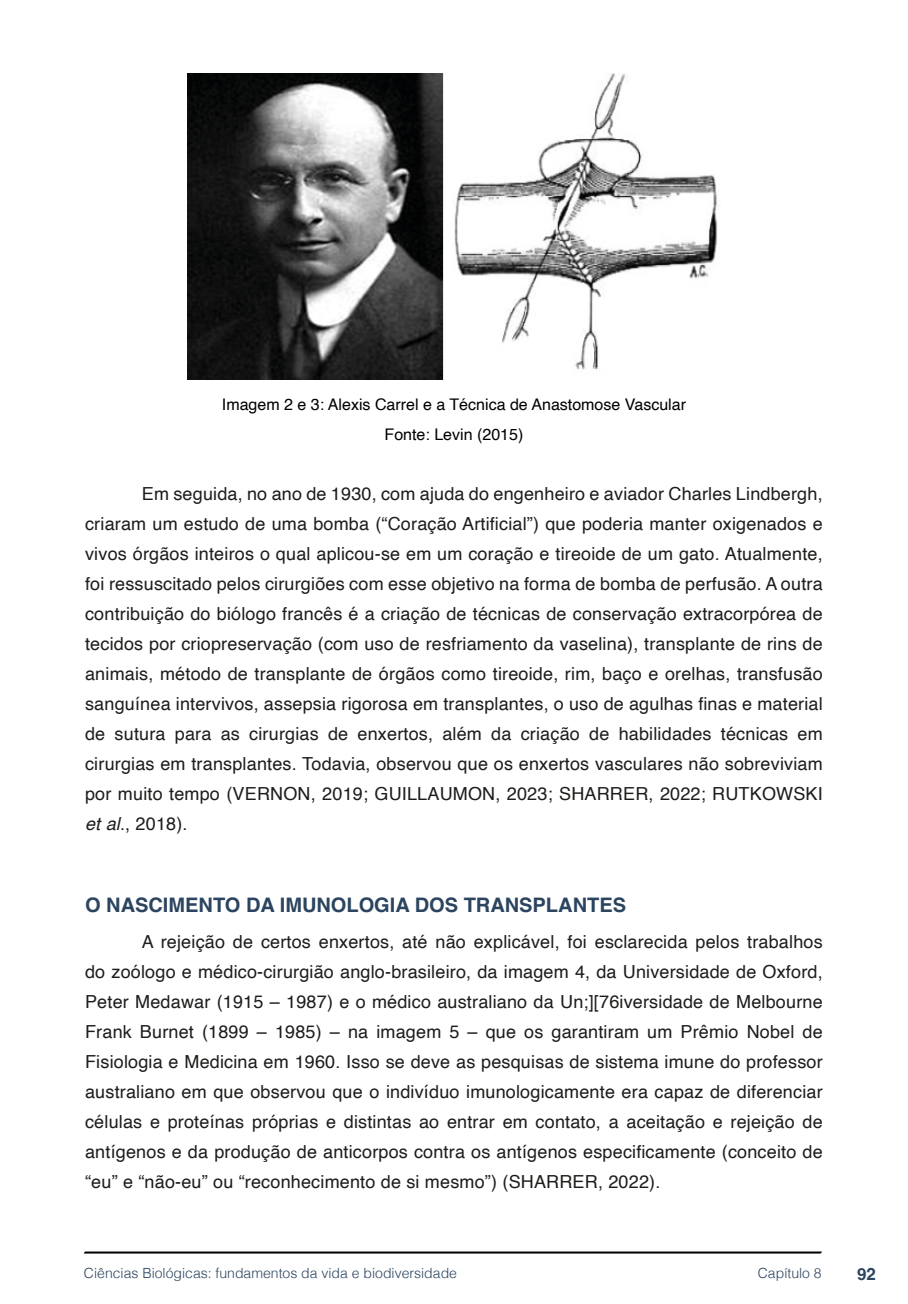
<style>
.page{position:relative;width:908px;height:1304px;background:#fff}
.page>*{position:absolute;margin:0;border:0;box-sizing:border-box;transform-origin:0 0}
.Subtitulo{font:700 20px "Helvetica";color:#2b445f}
.txt{font:18px/30px "Helvetica";letter-spacing:.01em;color:#1d1d1b;text-align:justify}
.t1{font:700 16.8px "Helvetica";color:#2b445f}
.imagens_graf_tab{font:16px "Helvetica";color:#000}
.t2{font:300 14px "Helvetica";color:#2b445f}
.s1{font-style:italic}
</style>
<div class="page">
<svg style="left:84px;top:1251px;width:737px;height:3px;background:#515151"></svg>
<img style="left:188px;top:74px;width:531px;height:305px">
<p class="imagens_graf_tab" style="left:222px;top:392px;width:465px">Imagem 2 e 3: Alexis Carrel e a Técnica de Anastomose Vascular</p>
<p class="imagens_graf_tab" style="left:384px;top:422px;width:140px">Fonte: Levin (2015)</p>
<p class="txt" style="left:85px;top:480px;width:738px;text-indent:57px">Em seguida, no ano de 1930, com ajuda do engenheiro e aviador Charles Lindbergh, criaram um estudo de uma bomba (“Coração Artificial”) que poderia manter oxigenados e vivos órgãos inteiros o qual aplicou-se em um coração e tireoide de um gato. Atualmente, foi ressuscitado pelos cirurgiões com esse objetivo na forma de bomba de perfusão. A outra contribuição do biólogo francês é a criação de técnicas de conservação extracorpórea de tecidos por criopreservação (com uso de resfriamento da vaselina), transplante de rins de animais, método de transplante de órgãos como tireoide, rim, baço e orelhas, transfusão sanguínea intervivos, assepsia rigorosa em transplantes, o uso de agulhas finas e material de sutura para as cirurgias de enxertos, além da criação de habilidades técnicas em cirurgias em transplantes. Todavia, observou que os enxertos vasculares não sobreviviam por muito tempo (VERNON, 2019; GUILLAUMON, 2023; SHARRER, 2022; RUTKOWSKI <span class="s1">et al</span>., 2018).</p>
<p class="Subtitulo" style="left:85px;top:893px;width:542px">O NASCIMENTO DA IMUNOLOGIA DOS TRANSPLANTES</p>
<p class="txt" style="left:85px;top:927px;width:738px;text-indent:57px">A rejeição de certos enxertos, até não explicável, foi esclarecida pelos trabalhos do zoólogo e médico-cirurgião anglo-brasileiro, da imagem 4, da Universidade de Oxford, Peter Medawar (1915 – 1987) e o médico australiano da Un;][76iversidade de Melbourne Frank Burnet (1899 – 1985) – na imagem 5 – que os garantiram um Prêmio Nobel de Fisiologia e Medicina em 1960. Isso se deve as pesquisas de sistema imune do professor australiano em que observou que o indivíduo imunologicamente era capaz de diferenciar células e proteínas próprias e distintas ao entrar em contato, a aceitação e rejeição de antígenos e da produção de anticorpos contra os antígenos especificamente (conceito de “eu” e “não-eu” ou “reconhecimento de si mesmo”) (SHARRER, 2022).</p>
<p class="t2" style="left:84px;top:1261px;width:374px">Ciências Biológicas: fundamentos da vida e biodiversidade</p>
<p class="t2" style="left:757px;top:1261px;width:65px">Capítulo 8</p>
<p class="t1" style="left:856px;top:1264px;width:20px">92</p>
</div>
